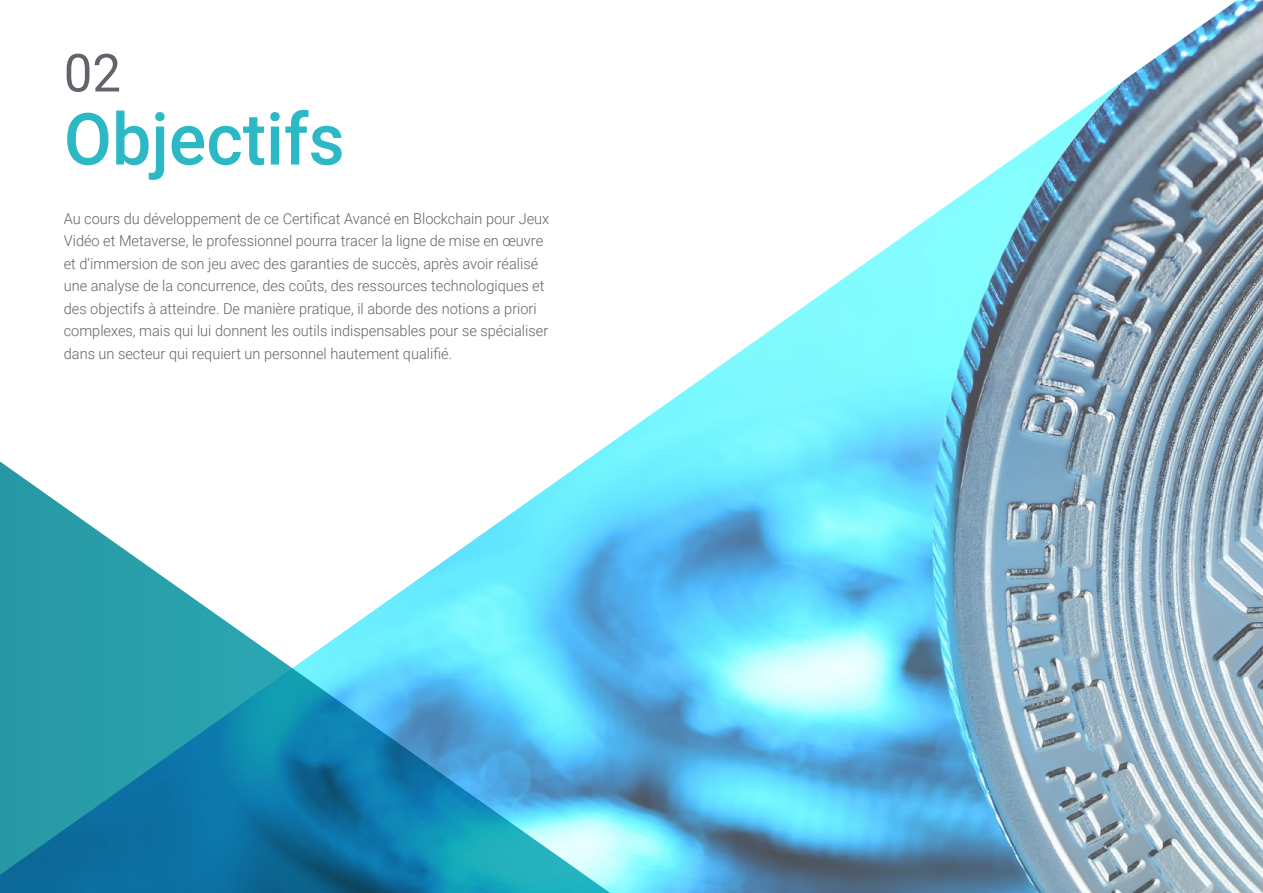
<style>
.page{position:relative;width:1263px;height:893px;background:#fff}
.page>*{position:absolute;margin:0;border:0;box-sizing:border-box;transform-origin:0 0}
.t1{font:500 72px "Roboto";color:#2db8c5}
.t2{font:52.5px "Roboto";color:#61646a}
.t3{font:300 15px/22.5px "Roboto";color:#61646a}
</style>
<div class="page">
<img style="left:607px;top:0;width:656px;height:893px">
<svg style="left:0;top:446px;width:640px;height:447px"></svg>
<h2 class="t2" style="left:64px;top:36px;width:59px">02</h2>
<h1 class="t1" style="left:64px;top:89px;width:282px">Objectifs</h1>
<p class="t3" style="left:64px;top:207px;width:487px">Au cours du développement de ce Certificat Avancé en Blockchain pour Jeux Vidéo et Metaverse, le professionnel pourra tracer la ligne de mise en œuvre et d'immersion de son jeu avec des garanties de succès, après avoir réalisé une analyse de la concurrence, des coûts, des ressources technologiques et des objectifs à atteindre. De manière pratique, il aborde des notions a priori complexes, mais qui lui donnent les outils indispensables pour se spécialiser dans un secteur qui requiert un personnel hautement qualifié.</p>
</div>
